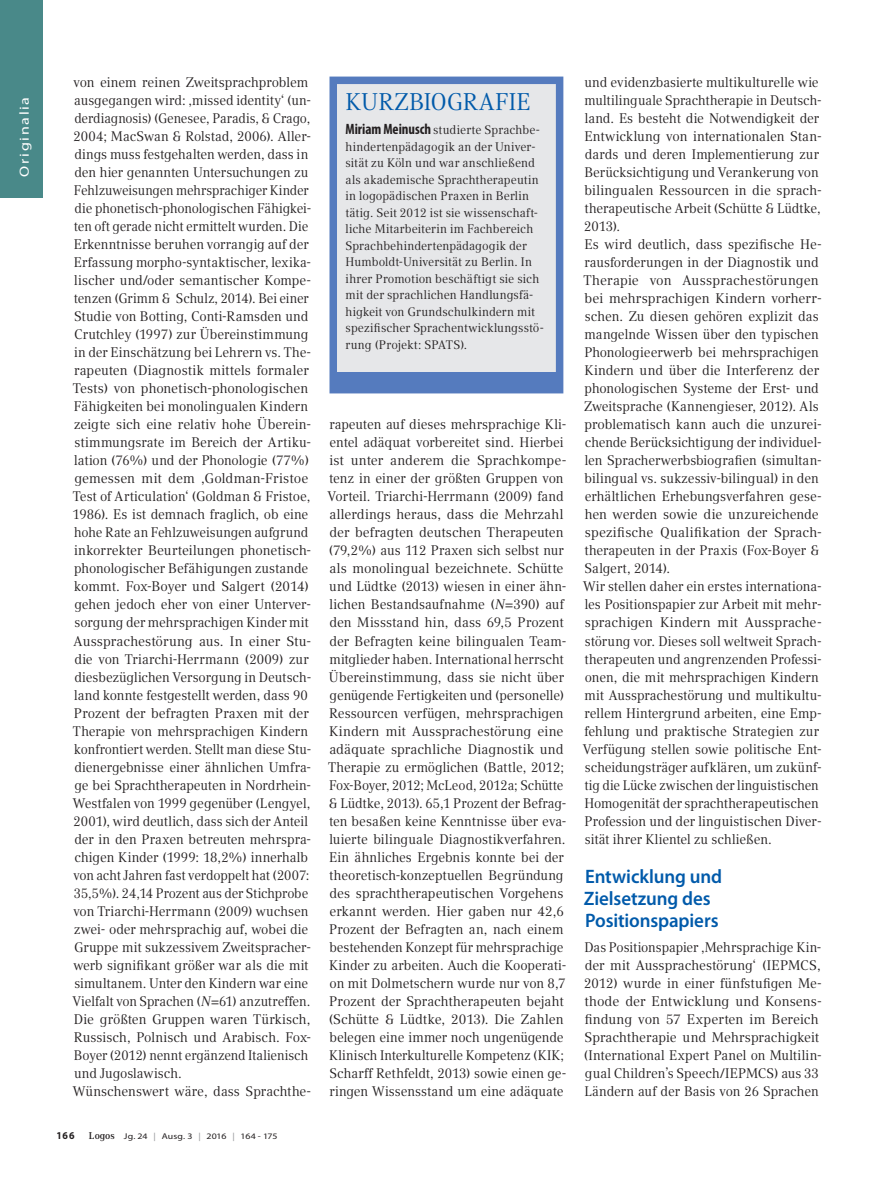
<style>
.page{position:relative;width:893px;height:1191px;background:#fff}
.page>*{position:absolute;margin:0;border:0;box-sizing:border-box;transform-origin:0 0}
.t1{font:24px "Compatil Text LT Pro";letter-spacing:.01em;color:#015aaa;scale:.96 1}
.t2{font:600 19.5px/22px "Myriad Pro";letter-spacing:-.005em;color:#015aaa}
.t3{font:13.8px/18px "Compatil Text LT Pro";letter-spacing:-.005em;color:#231f20;scale:.96 1}
.t4{font:13.8px/18px "Compatil Text LT Pro";letter-spacing:-.005em;color:#231f20}
.t5{font:13.8px/18px "Compatil Text LT Pro";letter-spacing:-.005em;color:#231f20;scale:.95 1}
.t6{font:13.2px "Myriad Pro";letter-spacing:.105em;color:#fff;scale:1.21 1}
.t7{font:12.3px/16.5px "Compatil Text LT Pro";letter-spacing:.005em;color:#231f20}
.t8{font:700 10.5px "Myriad Pro";color:#231f20;scale:.94 1}
.t9{font:8.4px "Myriad Pro";letter-spacing:-.005em;color:#231f20;scale:1.18 1}
.s1{font-style:italic}
.s2{font-family:"Compatil Text LT Pro";font-weight:700;font-size:9.75px}
.s3{color:#939598}
.s4{font-family:"Myriad Pro";font-weight:700;font-stretch:condensed;font-size:15px}
</style>
<div class="page">
<div style="left:0;top:0;width:43px;height:198px;background:#498989"></div>
<div style="left:333px;top:80px;width:227px;height:310px;background:#e6e7e9"></div>
<div style="left:329px;top:77px;width:234px;height:316px;border:8px solid #557bbe"></div>
<div style="left:336px;top:371px;width:220px;height:21px;background:#557bbe"></div>
<p class="t6" style="left:16px;top:176px;width:67px;rotate:-90deg">Originalia</p>
<p class="t4" style="left:72px;top:73px;width:240px">von einem reinen Zweitsprachproblem ausgegangen wird: ‚missed identity‘ (un&shy;derdiagnosis) (Genesee, Paradis, &amp; Crago, 2004; MacSwan &amp; Rolstad, 2006). Aller&shy;dings muss festgehalten werden, dass in den hier genannten Untersuchungen zu Fehlzuweisungen mehrsprachiger Kinder die phonetisch-phonologischen Fähigkei&shy;ten oft gerade nicht ermittelt wurden. Die Erkenntnisse beruhen vorrangig auf der Erfassung morpho-syntaktischer, lexika&shy;lischer und/oder semantischer Kompe&shy;tenzen (Grimm &amp; Schulz, 2014). Bei einer Studie von Botting, Conti-Ramsden und Crutchley (1997) zur Übereinstimmung in der Einschätzung bei Lehrern vs. The&shy;rapeuten (Diagnostik mittels formaler Tests) von phonetisch-phonologischen Fähigkeiten bei monolingualen Kindern zeigte sich eine relativ hohe Überein&shy;stimmungsrate im Bereich der Artiku&shy;lation (76%) und der Phonologie (77%) gemessen mit dem ‚Goldman-Fristoe Test of Articulation‘ (Goldman &amp; Fristoe, 1986). Es ist demnach fraglich, ob eine hohe Rate an Fehlzuweisungen aufgrund inkorrekter Beurteilungen phonetisch&shy;phonologischer Befähigungen zustande kommt. Fox-Boyer und Salgert (2014) gehen jedoch eher von einer Unterver&shy;sorgung der mehrsprachigen Kinder mit Aussprachestörung aus. In einer Stu&shy;die von Triarchi-Herrmann (2009) zur diesbezüglichen Versorgung in Deutsch&shy;land konnte festgestellt werden, dass 90<br>Prozent der befragten Praxen mit der Therapie von mehrsprachigen Kindern konfrontiert werden. Stellt man diese Stu&shy;dienergebnisse einer ähnlichen Umfra&shy;ge bei Sprachtherapeuten in Nordrhein-Westfalen von 1999 gegenüber (Lengyel, 2001), wird deutlich, dass sich der Anteil der in den Praxen betreuten mehrspra&shy;chigen Kinder (1999: 18,2%) innerhalb von acht Jahren fast verdoppelt hat (2007:<br>35,5%). 24,14 Prozent aus der Stichprobe von Triarchi-Herrmann (2009) wuchsen zwei- oder mehrsprachig auf, wobei die Gruppe mit sukzessivem Zweitspracher&shy;werb signifikant größer war als die mit simultanem. Unter den Kindern war eine Vielfalt von Sprachen (<span class="s1">N</span>=61) anzutreffen.<br>Die größten Gruppen waren Türkisch, Russisch, Polnisch und Arabisch. Fox-Boyer (2012) nennt ergänzend Italienisch und Jugoslawisch.<br>Wünschenswert wäre, dass Sprachthe-</p>
<p class="t8" style="left:57px;top:1128px;width:21px">166</p>
<p class="t9" style="left:89px;top:1131px;width:161px"><span class="s2">Logos</span> Jg. 24 <span class="s3">|</span> Ausg. 3 <span class="s3">|</span> 2016 <span class="s3">|</span> 164 - 175</p>
<h1 class="t1" style="left:345px;top:88px;width:194px">KURZBIOGRAFIE</h1>
<p class="t7" style="left:345px;top:122px;width:200px"><span class="s4">Miriam Meinusch</span> studierte Sprachbe&shy;hindertenpädagogik an der Univer&shy;sität zu Köln und war anschließend als akademische Sprachtherapeutin in logopädischen Praxen in Berlin tätig. Seit 2012 ist sie wissenschaft&shy;liche Mitarbeiterin im Fachbereich Sprachbehindertenpädagogik der Humboldt-Universität zu Berlin. In ihrer Promotion beschäftigt sie sich mit der sprachlichen Handlungsfä&shy;higkeit von Grundschulkindern mit spezifischer Sprachentwicklungsstö&shy;rung (Projekt: SPATS).</p>
<p class="t3" style="left:328px;top:415px;width:250px">rapeuten auf dieses mehrsprachige Kli&shy;entel adäquat vorbereitet sind. Hierbei ist unter anderem die Sprachkompe&shy;tenz in einer der größten Gruppen von Vorteil. Triarchi-Herrmann (2009) fand allerdings heraus, dass die Mehrzahl der befragten deutschen Therapeuten (79,2%) aus 112 Praxen sich selbst nur als monolingual bezeichnete. Schütte und Lüdtke (2013) wiesen in einer ähn&shy;lichen Bestandsaufnahme (<span class="s1">N</span>=390) auf den Missstand hin, dass 69,5 Prozent der Befragten keine bilingualen Team&shy;mitglieder haben. International herrscht Übereinstimmung, dass sie nicht über genügende Fertigkeiten und (personelle)<br>Ressourcen verfügen, mehrsprachigen Kindern mit Aussprachestörung eine adäquate sprachliche Diagnostik und Therapie zu ermöglichen (Battle, 2012; Fox-Boyer, 2012; McLeod, 2012a; Schütte &amp; Lüdtke, 2013). 65,1 Prozent der Befrag&shy;ten besaßen keine Kenntnisse über eva&shy;luierte bilinguale Diagnostikverfahren.<br>Ein ähnliches Ergebnis konnte bei der theoretisch-konzeptuellen Begründung des sprachtherapeutischen Vorgehens erkannt werden. Hier gaben nur 42,6<br>Prozent der Befragten an, nach einem bestehenden Konzept für mehrsprachige Kinder zu arbeiten. Auch die Kooperati&shy;on mit Dolmetschern wurde nur von 8,7<br>Prozent der Sprachtherapeuten bejaht (Schütte &amp; Lüdtke, 2013). Die Zahlen belegen eine immer noch ungenügende Klinisch Interkulturelle Kompetenz (KIK; Scharff Rethfeldt, 2013) sowie einen ge&shy;ringen Wissensstand um eine adäquate</p>
<p class="t3" style="left:583px;top:73px;width:250px">und evidenzbasierte multikulturelle wie multilinguale Sprachtherapie in Deutsch&shy;land. Es besteht die Notwendigkeit der Entwicklung von internationalen Stan&shy;dards und deren Implementierung zur Berücksichtigung und Verankerung von bilingualen Ressourcen in die sprach&shy;therapeutische Arbeit (Schütte &amp; Lüdtke, 2013).<br>Es wird deutlich, dass spezifische He&shy;rausforderungen in der Diagnostik und Therapie von Aussprachestörungen bei mehrsprachigen Kindern vorherr&shy;schen. Zu diesen gehören explizit das mangelnde Wissen über den typischen Phonologieerwerb bei mehrsprachigen Kindern und über die Interferenz der phonologischen Systeme der Erst- und Zweitsprache (Kannengieser, 2012). Als problematisch kann auch die unzurei&shy;chende Berücksichtigung der individuel&shy;len Spracherwerbsbiografien (simultan&shy;bilingual vs. sukzessiv-bilingual) in den erhältlichen Erhebungsverfahren gese&shy;hen werden sowie die unzureichende spezifische Qualifikation der Sprach&shy;therapeuten in der Praxis (Fox-Boyer &amp; Salgert, 2014).<br>Wir stellen daher ein erstes internationa&shy;les Positionspapier zur Arbeit mit mehr&shy;sprachigen Kindern mit Aussprache&shy;störung vor. Dieses soll weltweit Sprach&shy;therapeuten und angrenzenden Professi&shy;onen, die mit mehrsprachigen Kindern mit Aussprachestörung und multikultu&shy;rellem Hintergrund arbeiten, eine Emp&shy;fehlung und praktische Strategien zur Verfügung stellen sowie politische Ent&shy;scheidungsträger aufklären, um zukünf&shy;tig die Lücke zwischen der linguistischen Homogenität der sprachtherapeutischen Profession und der linguistischen Diver&shy;sität ihrer Klientel zu schließen.</p>
<h2 class="t2" style="left:584px;top:865px;width:140px">Entwicklung und<br>Zielsetzung des<br>Positionspapiers</h2>
<p class="t5" style="left:584px;top:938px;width:252px">Das Positionspapier ‚Mehrsprachige Kin&shy;der mit Aussprachestörung‘ (IEPMCS, 2012) wurde in einer fünfstufigen Me&shy;thode der Entwicklung und Konsens&shy;findung von 57 Experten im Bereich Sprachtherapie und Mehrsprachigkeit (International Expert Panel on Multilin&shy;gual Children’s Speech/IEPMCS) aus 33<br>Ländern auf der Basis von 26 Sprachen</p>
</div>
